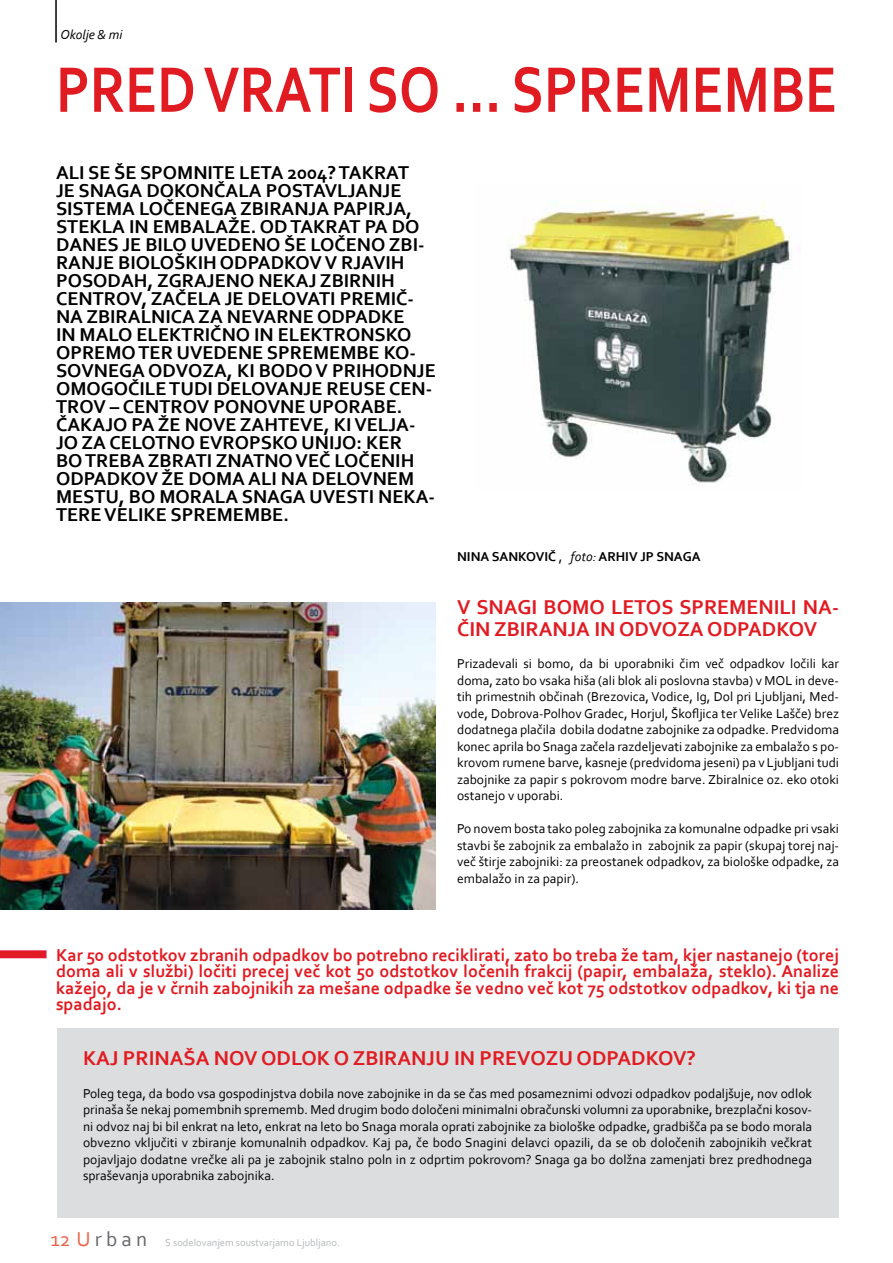
<style>
.page{position:relative;width:893px;height:1263px;background:#fff}
.page>*{position:absolute;margin:0;border:0;box-sizing:border-box;transform-origin:0 0}
.t1{font:700 67.5px "Corbel";color:#e11b22;scale:.83 1}
.t2{font:700 21px/21px "Corbel";color:#e11b22}
.t3{font:700 19.5px/18px "Corbel";color:#000}
.t4{font:700 18px/16.5px "Corbel";color:#e11b22;text-align:justify}
.t5{font:13.5px/16.5px "Corbel";color:#000;text-align:justify}
.t6{font:700 13.5px "Corbel";color:#000}
.t7{font:italic 13.5px "Corbel";color:#000}
.t8{font:10.5px "Corbel";color:#b6b8ba}
.s1{font-weight:400}
.s2{font-weight:400;font-style:italic}
.s3{font-size:21px;color:#e86146}
.s4{font-size:21px;color:#e8664a}
.s5{font-size:21px;color:#67686b}
</style>
<div class="page">
<hr style="left:55px;top:0;width:2px;height:43px;background:#000">
<img style="left:507px;top:200px;width:284px;height:283px">
<div style="left:57px;top:1028px;width:781px;height:189px;background:#dcddde"></div>
<img style="left:0;top:603px;width:436px;height:307px">
<svg style="left:0;top:950px;width:47px;height:8px"></svg>
<p class="t7" style="left:60px;top:26px;width:63px">Okolje &amp; mi</p>
<h1 class="t1" style="left:56px;top:48px;width:942px">PRED VRATI SO … SPREMEMBE</h1>
<p class="t3" style="left:56px;top:163px;width:381px">ALI SE ŠE SPOMNITE LETA 2004? TAKRAT<br>JE SNAGA DOKONČALA POSTAVLJANJE SISTEMA LOČENEGA ZBIRANJA PAPIRJA, STEKLA IN EMBALAŽE. OD TAKRAT PA DO DANES JE BILO UVEDENO ŠE LOČENO ZBI-RANJE BIOLOŠKIH ODPADKOV V RJAVIH POSODAH, ZGRAJENO NEKAJ ZBIRNIH CENTROV, ZAČELA JE DELOVATI PREMIČ-NA ZBIRALNICA ZA NEVARNE ODPADKE<br>IN MALO ELEKTRIČNO IN ELEKTRONSKO OPREMO TER UVEDENE SPREMEMBE KO-SOVNEGA ODVOZA, KI BODO V PRIHODNJE OMOGOČILE TUDI DELOVANJE REUSE CEN-TROV – CENTROV PONOVNE UPORABE.<br>ČAKAJO PA ŽE NOVE ZAHTEVE, KI VELJA-JO ZA CELOTNO EVROPSKO UNIJO: KER<br>BO TREBA ZBRATI ZNATNO VEČ LOČENIH ODPADKOV ŽE DOMA ALI NA DELOVNEM MESTU, BO MORALA SNAGA UVESTI NEKA-TERE VELIKE SPREMEMBE.</p>
<p class="t6" style="left:457px;top:548px;width:245px">NINA SANKOVIČ <span class="s1">,</span> <span class="s2">foto:</span> ARHIV JP SNAGA</p>
<h2 class="t2" style="left:457px;top:596px;width:383px">V SNAGI BOMO LETOS SPREMENILI NA-<br>ČIN ZBIRANJA IN ODVOZA ODPADKOV</h2>
<p class="t5" style="left:457px;top:655px;width:383px">Prizadevali si bomo, da bi uporabniki čim več odpadkov ločili kar doma, zato bo vsaka hiša (ali blok ali poslovna stavba) v MOL in deve&shy;tih primestnih občinah (Brezovica, Vodice, Ig, Dol pri Ljubljani, Med&shy;vode, Dobrova-Polhov Gradec, Horjul, Škofljica ter Velike Lašče) brez dodatnega plačila dobila dodatne zabojnike za odpadke. Predvidoma konec aprila bo Snaga začela razdeljevati zabojnike za embalažo s po&shy;krovom rumene barve, kasneje (predvidoma jeseni) pa v Ljubljani tudi zabojnike za papir s pokrovom modre barve. Zbiralnice oz. eko otoki ostanejo v uporabi.</p>
<p class="t5" style="left:457px;top:820px;width:383px">Po novem bosta tako poleg zabojnika za komunalne odpadke pri vsaki stavbi še zabojnik za embalažo in zabojnik za papir (skupaj torej naj&shy;več štirje zabojniki: za preostanek odpadkov, za biološke odpadke, za embalažo in za papir).</p>
<p class="t4" style="left:56px;top:946px;width:785px">Kar 50 odstotkov zbranih odpadkov bo potrebno reciklirati, zato bo treba že tam, kjer nastanejo (torej doma ali v službi) ločiti precej več kot 50 odstotkov ločenih frakcij (papir, embalaža, steklo). Analize kažejo, da je v črnih zabojnikih za mešane odpadke še vedno več kot 75 odstotkov odpadkov, ki tja ne spadajo.</p>
<h2 class="t2" style="left:83px;top:1047px;width:614px">KAJ PRINAŠA NOV ODLOK O ZBIRANJU IN PREVOZU ODPADKOV?</h2>
<p class="t5" style="left:83px;top:1085px;width:731px">Poleg tega, da bodo vsa gospodinjstva dobila nove zabojnike in da se čas med posameznimi odvozi odpadkov podaljšuje, nov odlok prinaša še nekaj pomembnih sprememb. Med drugim bodo določeni minimalni obračunski volumni za uporabnike, brezplačni kosov&shy;ni odvoz naj bi bil enkrat na leto, enkrat na leto bo Snaga morala oprati zabojnike za biološke odpadke, gradbišča pa se bodo morala obvezno vključiti v zbiranje komunalnih odpadkov. Kaj pa, če bodo Snagini delavci opazili, da se ob določenih zabojnikih večkrat pojavljajo dodatne vrečke ali pa je zabojnik stalno poln in z odprtim pokrovom? Snaga ga bo dolžna zamenjati brez predhodnega spraševanja uporabnika zabojnika.</p>
<p class="t8" style="left:50px;top:1236px;width:291px"><span class="s3">12</span> <span class="s4">U</span> <span class="s5">r b a n</span> S sodelovanjem soustvarjamo Ljubljano.</p>
</div>
